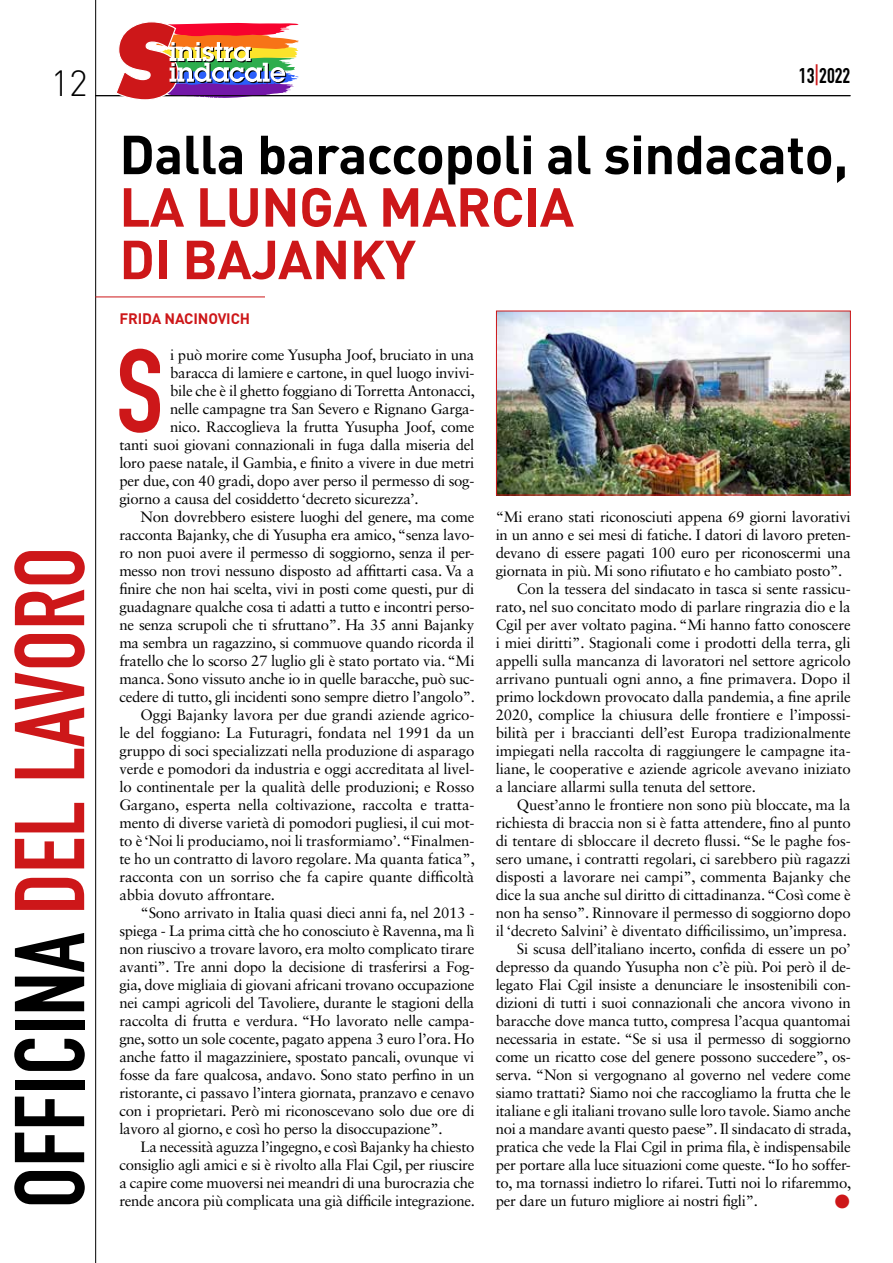
<style>
.page{position:relative;width:893px;height:1263px;background:#fff}
.page>*{position:absolute;margin:0;border:0;box-sizing:border-box;transform-origin:0 0}
.t1{font:116.1px "DIN Engschrift Std";color:#cd1719}
.t2{font:97.35px "DIN Engschrift Std";color:#cd1719}
.t3{font:700 54px "DIN";letter-spacing:-.01em;color:#000}
.t4{font:700 54px/52.5px "DIN";letter-spacing:-.01em;color:#cd1719}
.t5{font:300 36px "DIN";color:#000}
.t6{font:21px "DIN Engschrift Std";color:#000}
.t7{font:15px "Sabon LT Std";letter-spacing:-.02em;color:#000}
.t8{font:700 15px "DIN";letter-spacing:-.01em;color:#cd1719}
.t9{font:15px "Zapf Dingbats IT Cby BT";color:#cd1719}
.s1{color:#000}
.s2{color:#cd1719}
</style>
<div class="page">
<hr style="left:95px;top:95px;width:755px;height:1px;background:#000">
<hr style="left:95px;top:0;width:1px;height:1263px;background:#000">
<svg style="left:115px;top:22px;width:184px;height:78px"></svg>
<hr style="left:95px;top:297px;width:170px;height:1px;background:#cd1719">
<img style="left:498px;top:313px;width:351px;height:180px">
<div style="left:496px;top:311px;width:355px;height:184px;border:1px solid #cd1719"></div>
<h3 class="t5" style="left:51px;top:61px;width:39px">12</h3>
<h2 class="t2" style="left:-7px;top:1208px;width:663px;rotate:-90deg"><span class="s1">OFFICINA</span> DEL LAVORO</h2>
<h3 class="t6" style="left:799px;top:63px;width:53px">13<span class="s2">|</span>2022</h3>
<h3 class="t3" style="left:119px;top:119px;width:730px">Dalla baraccopoli al sindacato,</h3>
<h3 class="t4" style="left:119px;top:179px;width:456px">LA LUNGA MARCIA<br>DI BAJANKY</h3>
<p class="t8" style="left:119px;top:309px;width:132px">FRIDA NACINOVICH</p>
<h1 class="t1" style="left:116px;top:323px;width:49px">S</h1>
<p class="t7" style="left:170px;top:346px;width:306px">i può morire come Yusupha Joof, bruciato in una</p>
<p class="t7" style="left:170px;top:364px;width:306px">baracca di lamiere e cartone, in quel luogo invivi-</p>
<p class="t7" style="left:170px;top:382px;width:306px">bile che è il ghetto foggiano di Torretta Antonacci,</p>
<p class="t7" style="left:170px;top:400px;width:306px">nelle campagne tra San Severo e Rignano Garga-</p>
<p class="t7" style="left:170px;top:418px;width:306px">nico. Raccoglieva la frutta Yusupha Joof, come</p>
<p class="t7" style="left:119px;top:436px;width:357px">tanti suoi giovani connazionali in fuga dalla miseria del</p>
<p class="t7" style="left:119px;top:454px;width:357px">loro paese natale, il Gambia, e finito a vivere in due metri</p>
<p class="t7" style="left:119px;top:472px;width:357px">per due, con 40 gradi, dopo aver perso il permesso di sog-</p>
<p class="t7" style="left:119px;top:490px;width:301px">giorno a causa del cosiddetto ‘decreto sicurezza’.</p>
<p class="t7" style="left:141px;top:508px;width:335px">Non dovrebbero esistere luoghi del genere, ma come</p>
<p class="t7" style="left:119px;top:526px;width:357px">racconta Bajanky, che di Yusupha era amico, “senza lavo-</p>
<p class="t7" style="left:119px;top:544px;width:357px">ro non puoi avere il permesso di soggiorno, senza il per-</p>
<p class="t7" style="left:119px;top:562px;width:357px">messo non trovi nessuno disposto ad affittarti casa. Va a</p>
<p class="t7" style="left:119px;top:580px;width:357px">finire che non hai scelta, vivi in posti come questi, pur di</p>
<p class="t7" style="left:119px;top:598px;width:357px">guadagnare qualche cosa ti adatti a tutto e incontri perso-</p>
<p class="t7" style="left:119px;top:616px;width:357px">ne senza scrupoli che ti sfruttano”. Ha 35 anni Bajanky</p>
<p class="t7" style="left:119px;top:634px;width:357px">ma sembra un ragazzino, si commuove quando ricorda il</p>
<p class="t7" style="left:119px;top:652px;width:357px">fratello che lo scorso 27 luglio gli è stato portato via. “Mi</p>
<p class="t7" style="left:119px;top:670px;width:357px">manca. Sono vissuto anche io in quelle baracche, può suc-</p>
<p class="t7" style="left:119px;top:688px;width:357px">cedere di tutto, gli incidenti sono sempre dietro l’angolo”.</p>
<p class="t7" style="left:141px;top:706px;width:335px">Oggi Bajanky lavora per due grandi aziende agrico-</p>
<p class="t7" style="left:119px;top:724px;width:357px">le del foggiano: La Futuragri, fondata nel 1991 da un</p>
<p class="t7" style="left:119px;top:742px;width:357px">gruppo di soci specializzati nella produzione di asparago</p>
<p class="t7" style="left:119px;top:760px;width:357px">verde e pomodori da industria e oggi accreditata al livel-</p>
<p class="t7" style="left:119px;top:778px;width:357px">lo continentale per la qualità delle produzioni; e Rosso</p>
<p class="t7" style="left:119px;top:796px;width:357px">Gargano, esperta nella coltivazione, raccolta e tratta-</p>
<p class="t7" style="left:119px;top:814px;width:357px">mento di diverse varietà di pomodori pugliesi, il cui mot-</p>
<p class="t7" style="left:119px;top:832px;width:357px">to è ‘Noi li produciamo, noi li trasformiamo’. “Finalmen-</p>
<p class="t7" style="left:119px;top:850px;width:357px">te ho un contratto di lavoro regolare. Ma quanta fatica”,</p>
<p class="t7" style="left:119px;top:868px;width:357px">racconta con un sorriso che fa capire quante difficoltà</p>
<p class="t7" style="left:119px;top:886px;width:157px">abbia dovuto affrontare.</p>
<p class="t7" style="left:141px;top:904px;width:335px">“Sono arrivato in Italia quasi dieci anni fa, nel 2013 -</p>
<p class="t7" style="left:119px;top:922px;width:357px">spiega - La prima città che ho conosciuto è Ravenna, ma lì</p>
<p class="t7" style="left:119px;top:940px;width:357px">non riuscivo a trovare lavoro, era molto complicato tirare</p>
<p class="t7" style="left:119px;top:958px;width:356px">avanti”. Tre anni dopo la decisione di trasferirsi a Fog-</p>
<p class="t7" style="left:119px;top:976px;width:357px">gia, dove migliaia di giovani africani trovano occupazione</p>
<p class="t7" style="left:119px;top:994px;width:357px">nei campi agricoli del Tavoliere, durante le stagioni della</p>
<p class="t7" style="left:119px;top:1012px;width:357px">raccolta di frutta e verdura. “Ho lavorato nelle campa-</p>
<p class="t7" style="left:119px;top:1030px;width:357px">gne, sotto un sole cocente, pagato appena 3 euro l’ora. Ho</p>
<p class="t7" style="left:119px;top:1048px;width:357px">anche fatto il magazziniere, spostato pancali, ovunque vi</p>
<p class="t7" style="left:119px;top:1066px;width:357px">fosse da fare qualcosa, andavo. Sono stato perfino in un</p>
<p class="t7" style="left:119px;top:1084px;width:357px">ristorante, ci passavo l’intera giornata, pranzavo e cenavo</p>
<p class="t7" style="left:119px;top:1102px;width:357px">con i proprietari. Però mi riconoscevano solo due ore di</p>
<p class="t7" style="left:119px;top:1120px;width:325px">lavoro al giorno, e così ho perso la disoccupazione”.</p>
<p class="t7" style="left:141px;top:1138px;width:335px">La necessità aguzza l’ingegno, e così Bajanky ha chiesto</p>
<p class="t7" style="left:119px;top:1156px;width:356px">consiglio agli amici e si è rivolto alla Flai Cgil, per riuscire</p>
<p class="t7" style="left:119px;top:1174px;width:357px">a capire come muoversi nei meandri di una burocrazia che</p>
<p class="t7" style="left:119px;top:1192px;width:357px">rende ancora più complicata una già difficile integrazione.</p>
<p class="t7" style="left:496px;top:508px;width:357px">“Mi erano stati riconosciuti appena 69 giorni lavorativi</p>
<p class="t7" style="left:496px;top:526px;width:357px">in un anno e sei mesi di fatiche. I datori di lavoro preten-</p>
<p class="t7" style="left:496px;top:544px;width:357px">devano di essere pagati 100 euro per riconoscermi una</p>
<p class="t7" style="left:496px;top:562px;width:348px">giornata in più. Mi sono rifiutato e ho cambiato posto”.</p>
<p class="t7" style="left:517px;top:580px;width:335px">Con la tessera del sindacato in tasca si sente rassicu-</p>
<p class="t7" style="left:496px;top:598px;width:357px">rato, nel suo concitato modo di parlare ringrazia dio e la</p>
<p class="t7" style="left:496px;top:616px;width:357px">Cgil per aver voltato pagina. “Mi hanno fatto conoscere</p>
<p class="t7" style="left:496px;top:634px;width:357px">i miei diritti”. Stagionali come i prodotti della terra, gli</p>
<p class="t7" style="left:496px;top:652px;width:357px">appelli sulla mancanza di lavoratori nel settore agricolo</p>
<p class="t7" style="left:496px;top:670px;width:357px">arrivano puntuali ogni anno, a fine primavera. Dopo il</p>
<p class="t7" style="left:496px;top:688px;width:357px">primo lockdown provocato dalla pandemia, a fine aprile</p>
<p class="t7" style="left:496px;top:706px;width:357px">2020, complice la chiusura delle frontiere e l’impossi-</p>
<p class="t7" style="left:496px;top:724px;width:357px">bilità per i braccianti dell’est Europa tradizionalmente</p>
<p class="t7" style="left:496px;top:742px;width:357px">impiegati nella raccolta di raggiungere le campagne ita-</p>
<p class="t7" style="left:496px;top:760px;width:357px">liane, le cooperative e aziende agricole avevano iniziato</p>
<p class="t7" style="left:496px;top:778px;width:262px">a lanciare allarmi sulla tenuta del settore.</p>
<p class="t7" style="left:517px;top:796px;width:335px">Quest’anno le frontiere non sono più bloccate, ma la</p>
<p class="t7" style="left:496px;top:814px;width:357px">richiesta di braccia non si è fatta attendere, fino al punto</p>
<p class="t7" style="left:496px;top:832px;width:357px">di tentare di sbloccare il decreto flussi. “Se le paghe fos-</p>
<p class="t7" style="left:496px;top:850px;width:357px">sero umane, i contratti regolari, ci sarebbero più ragazzi</p>
<p class="t7" style="left:496px;top:868px;width:357px">disposti a lavorare nei campi”, commenta Bajanky che</p>
<p class="t7" style="left:496px;top:886px;width:357px">dice la sua anche sul diritto di cittadinanza. “Così come è</p>
<p class="t7" style="left:496px;top:904px;width:357px">non ha senso”. Rinnovare il permesso di soggiorno dopo</p>
<p class="t7" style="left:496px;top:922px;width:353px">il ‘decreto Salvini’ è diventato difficilissimo, un’impresa.</p>
<p class="t7" style="left:517px;top:940px;width:335px">Si scusa dell’italiano incerto, confida di essere un po’</p>
<p class="t7" style="left:496px;top:958px;width:357px">depresso da quando Yusupha non c’è più. Poi però il de-</p>
<p class="t7" style="left:496px;top:976px;width:357px">legato Flai Cgil insiste a denunciare le insostenibili con-</p>
<p class="t7" style="left:496px;top:994px;width:357px">dizioni di tutti i suoi connazionali che ancora vivono in</p>
<p class="t7" style="left:496px;top:1012px;width:357px">baracche dove manca tutto, compresa l’acqua quantomai</p>
<p class="t7" style="left:496px;top:1030px;width:357px">necessaria in estate. “Se si usa il permesso di soggiorno</p>
<p class="t7" style="left:496px;top:1048px;width:357px">come un ricatto cose del genere possono succedere”, os-</p>
<p class="t7" style="left:496px;top:1066px;width:357px">serva. “Non si vergognano al governo nel vedere come</p>
<p class="t7" style="left:496px;top:1084px;width:357px">siamo trattati? Siamo noi che raccogliamo la frutta che le</p>
<p class="t7" style="left:496px;top:1102px;width:357px">italiane e gli italiani trovano sulle loro tavole. Siamo anche</p>
<p class="t7" style="left:496px;top:1120px;width:357px">noi a mandare avanti questo paese”. Il sindacato di strada,</p>
<p class="t7" style="left:496px;top:1138px;width:357px">pratica che vede la Flai Cgil in prima fila, è indispensabile</p>
<p class="t7" style="left:496px;top:1156px;width:357px">per portare alla luce situazioni come queste. “Io ho soffer-</p>
<p class="t7" style="left:496px;top:1174px;width:357px">to, ma tornassi indietro lo rifarei. Tutti noi lo rifaremmo,</p>
<p class="t7" style="left:496px;top:1192px;width:264px">per dare un futuro migliore ai nostri figli”.</p>
<p class="t9" style="left:835px;top:1194px;width:16px">●</p>
</div>
